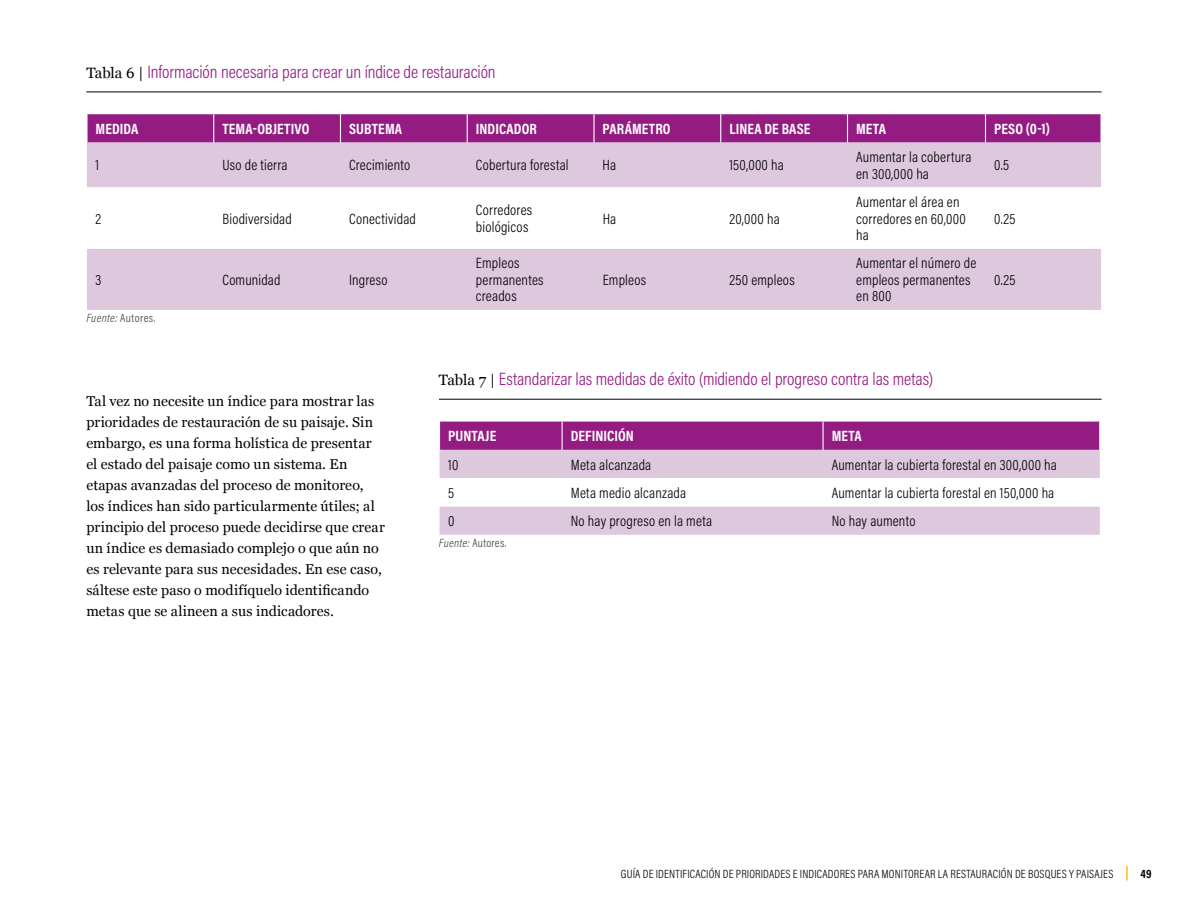
<style>
.page{position:relative;width:1188px;height:918px;background:#fff}
.page>*{position:absolute;margin:0;border:0;box-sizing:border-box;transform-origin:0 0}
.t1{font:300 18px "Acumin Pro Cond";letter-spacing:-.005em;color:#941b82}
.t2{font:300 15px/16.5px "Acumin Pro Cond";letter-spacing:.015em;color:#000}
.t3{font:700 15px "Acumin Pro Cond";letter-spacing:.005em;color:#fff}
.t4{font:14.25px/21px "Georgia";letter-spacing:.005em;color:#000}
.t5{font:300 12px "Acumin Pro Cond";letter-spacing:.015em;color:#000}
.t6{font:300 12px "Acumin Pro Cond";letter-spacing:.035em;color:#414042}
.t7{font:700 12px "Acumin Pro Cond";color:#000}
.s1{font-family:"Georgia";font-weight:400;font-size:15px;color:#000}
.s2{font-style:italic}
</style>
<div class="page">
<svg style="left:1126px;top:866px;width:2px;height:14px"></svg>
<hr style="left:86px;top:92px;width:1016px;height:1px;background:#000">
<div style="left:87px;top:143px;width:1014px;height:167px;background:#dec8de"></div>
<svg style="left:87px;top:187px;width:1014px;height:62px"></svg>
<svg style="left:87px;top:114px;width:1013px;height:29px;background:#972386"></svg>
<hr style="left:439px;top:399px;width:663px;height:1px;background:#000">
<div style="left:440px;top:450px;width:660px;height:85px;background:#dec8de"></div>
<svg style="left:440px;top:478px;width:660px;height:28px"></svg>
<div style="left:439px;top:422px;width:661px;height:28px;background:#941b82"></div>
<p class="t1" style="left:86px;top:60px;width:411px"><span class="s1">Tabla 6 |</span> Información necesaria para crear un índice de restauración</p>
<p class="t3" style="left:96px;top:119px;width:44px">MEDIDA</p>
<p class="t3" style="left:222px;top:119px;width:89px">TEMA-OBJETIVO</p>
<p class="t3" style="left:349px;top:119px;width:55px">SUBTEMA</p>
<p class="t3" style="left:476px;top:119px;width:62px">INDICADOR</p>
<p class="t3" style="left:603px;top:119px;width:69px">PARÁMETRO</p>
<p class="t3" style="left:729px;top:119px;width:83px">LINEA DE BASE</p>
<p class="t3" style="left:856px;top:119px;width:31px">META</p>
<p class="t3" style="left:994px;top:119px;width:57px">PESO (0-1)</p>
<p class="t2" style="left:96px;top:157px;width:5px">1</p>
<p class="t2" style="left:222px;top:157px;width:67px">Uso de tierra</p>
<p class="t2" style="left:349px;top:157px;width:63px">Crecimiento</p>
<p class="t2" style="left:476px;top:157px;width:94px">Cobertura forestal</p>
<p class="t2" style="left:603px;top:157px;width:15px">Ha</p>
<p class="t2" style="left:729px;top:157px;width:56px">150,000 ha</p>
<p class="t2" style="left:856px;top:149px;width:117px">Aumentar la cobertura en 300,000 ha</p>
<p class="t2" style="left:994px;top:157px;width:17px">0.5</p>
<p class="t2" style="left:96px;top:210px;width:7px">2</p>
<p class="t2" style="left:222px;top:210px;width:71px">Biodiversidad</p>
<p class="t2" style="left:349px;top:210px;width:68px">Conectividad</p>
<p class="t2" style="left:476px;top:202px;width:58px">Corredores biológicos</p>
<p class="t2" style="left:603px;top:210px;width:15px">Ha</p>
<p class="t2" style="left:729px;top:210px;width:52px">20,000 ha</p>
<p class="t2" style="left:856px;top:193px;width:111px">Aumentar el área en corredores en 60,000 ha</p>
<p class="t2" style="left:994px;top:210px;width:23px">0.25</p>
<p class="t2" style="left:96px;top:271px;width:7px">3</p>
<p class="t2" style="left:222px;top:271px;width:60px">Comunidad</p>
<p class="t2" style="left:349px;top:271px;width:40px">Ingreso</p>
<p class="t6" style="left:86px;top:310px;width:71px"><span class="s2">Fuente:</span> Autores.</p>
<p class="t4" style="left:86px;top:390px;width:300px">Tal vez no necesite un índice para mostrar las prioridades de restauración de su paisaje. Sin embargo, es una forma holística de presentar el estado del paisaje como un sistema. En etapas avanzadas del proceso de monitoreo, los índices han sido particularmente útiles; al principio del proceso puede decidirse que crear un índice es demasiado complejo o que aún no es relevante para sus necesidades. En ese caso, sáltese este paso o modifíquelo identificando metas que se alineen a sus indicadores.</p>
<p class="t2" style="left:476px;top:255px;width:69px">Empleos permanentes creados</p>
<p class="t2" style="left:603px;top:271px;width:45px">Empleos</p>
<p class="t2" style="left:729px;top:271px;width:67px">250 empleos</p>
<p class="t2" style="left:856px;top:255px;width:122px">Aumentar el número de empleos permanentes en 800</p>
<p class="t2" style="left:994px;top:271px;width:23px">0.25</p>
<p class="t1" style="left:439px;top:368px;width:496px"><span class="s1">Tabla 7 |</span> Estandarizar las medidas de éxito (midiendo el progreso contra las metas)</p>
<p class="t3" style="left:448px;top:426px;width:50px">PUNTAJE</p>
<p class="t3" style="left:571px;top:426px;width:65px">DEFINICIÓN</p>
<p class="t3" style="left:832px;top:426px;width:31px">META</p>
<p class="t2" style="left:448px;top:456px;width:12px">10</p>
<p class="t2" style="left:571px;top:456px;width:82px">Meta alcanzada</p>
<p class="t2" style="left:832px;top:456px;width:227px">Aumentar la cubierta forestal en 300,000 ha</p>
<p class="t2" style="left:448px;top:484px;width:8px">5</p>
<p class="t2" style="left:571px;top:484px;width:117px">Meta medio alcanzada</p>
<p class="t2" style="left:832px;top:484px;width:224px">Aumentar la cubierta forestal en 150,000 ha</p>
<p class="t2" style="left:448px;top:512px;width:8px">0</p>
<p class="t2" style="left:571px;top:512px;width:143px">No hay progreso en la meta</p>
<p class="t2" style="left:832px;top:512px;width:85px">No hay aumento</p>
<p class="t6" style="left:439px;top:535px;width:69px"><span class="s2">Fuente:</span> Autores.</p>
<p class="t5" style="left:621px;top:866px;width:494px">GUÍA DE IDENTIFICACIÓN DE PRIORIDADES E INDICADORES PARA MONITOREAR LA RESTAURACIÓN DE BOSQUES Y PAISAJES</p>
<p class="t7" style="left:1140px;top:866px;width:13px">49</p>
</div>
